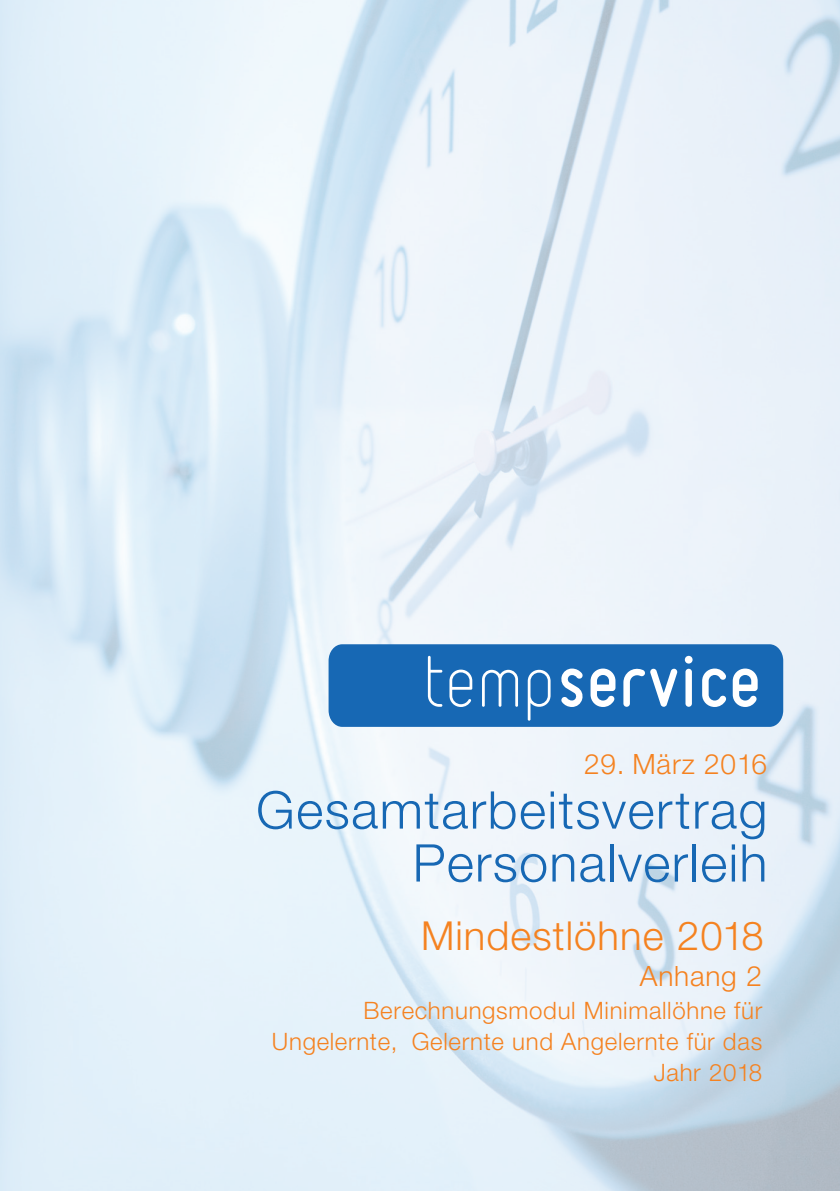
<style>
.page{position:relative;width:840px;height:1191px;background:#fff}
.page>*{position:absolute;margin:0;border:0;box-sizing:border-box;transform-origin:0 0}
.t1{font:300 52px/53px "Helvetica Neue LT Std";letter-spacing:.03em;color:#1768b4;text-align:right}
.t2{font:300 40px "Helvetica Neue LT Std";letter-spacing:.025em;color:#f58220}
.t3{font:300 28px "Helvetica Neue LT Std";letter-spacing:.03em;color:#f58220}
.t4{font:300 24px/31.2px "Helvetica Neue LT Std";letter-spacing:.03em;color:#f58220;text-align:right}
</style>
<div class="page">
<img style="left:0;top:0;width:839px;height:1191px">
<svg style="left:328px;top:644px;width:454px;height:83px;background:#337abd"></svg>
<p class="t3" style="left:583px;top:747px;width:184px">29. März 2016</p>
<h1 class="t1" style="left:256px;top:782px;width:512px">Gesamtarbeitsvertrag<br>Personalverleih</h1>
<h2 class="t2" style="left:421px;top:910px;width:344px">Mindestlöhne 2018</h2>
<p class="t3" style="left:639px;top:959px;width:123px">Anhang 2</p>
<p class="t4" style="left:272px;top:994px;width:491px">Berechnungsmodul Minimallöhne für<br>Ungelernte, Gelernte und Angelernte für das<br>Jahr 2018</p>
</div>
